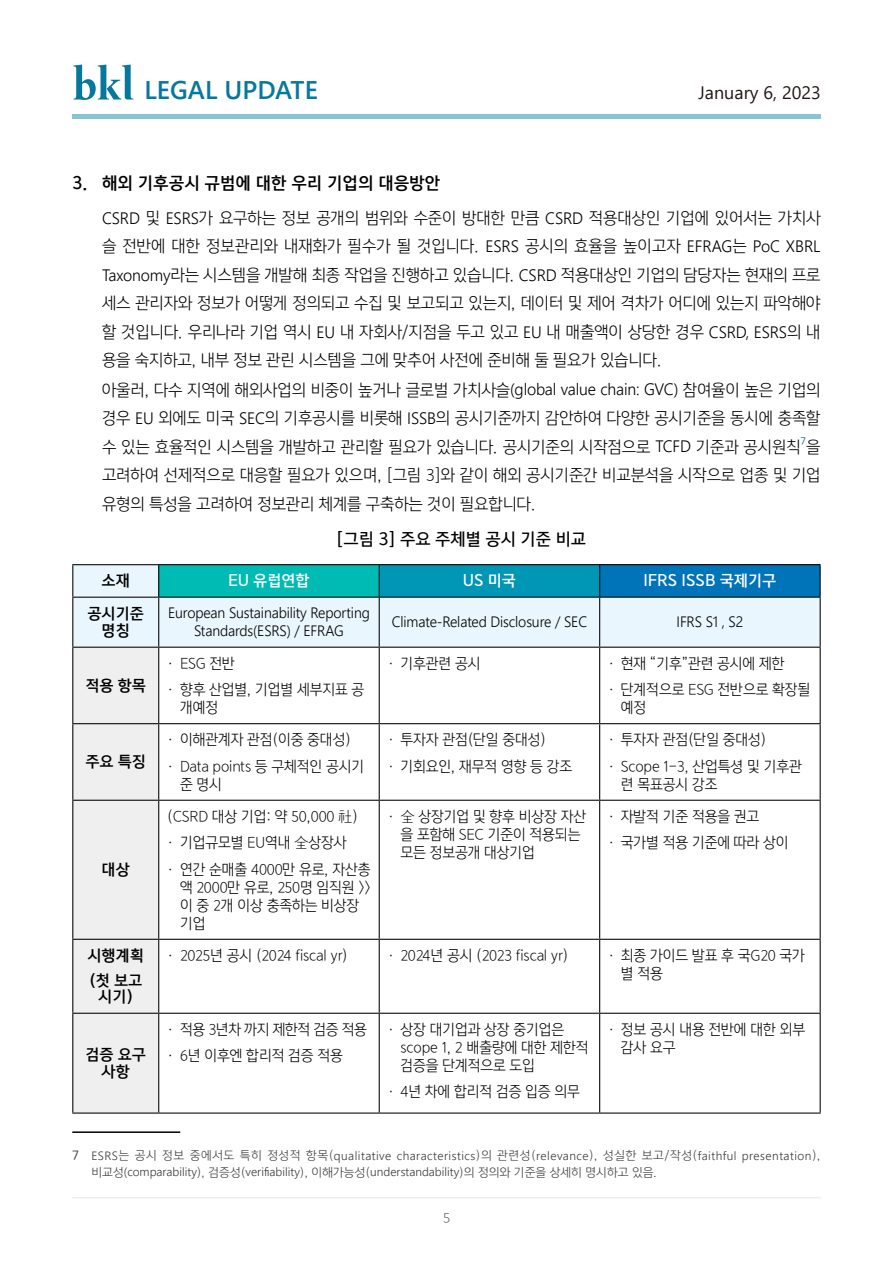
<style>
.page{position:relative;width:893px;height:1263px;background:#fff}
.page>*{position:absolute;margin:0;border:0;box-sizing:border-box;transform-origin:0 0}
.t1{font:600 25.5px "Segoe UI";color:#07789d}
.t2{font:18px "Segoe UI";color:#221614}
.t3{font:16.5px/28.7px "Yoon Gothic 730";letter-spacing:-.01em;color:#000}
.t4{font:16.5px "Yoon Gothic 770";letter-spacing:-.01em;color:#000}
.t5{font:16.5px "Yoon Gothic 760";letter-spacing:-.01em;color:#000}
.t6{font:15px/26.5px "Yoon Gothic 730";letter-spacing:-.01em;color:#000;scale:.95 1}
.t7{font:300 15px/18px "Segoe UI";letter-spacing:-.01em;color:#000;text-align:center;scale:.95 1}
.t8{font:15px/16.5px "Yoon Gothic 770";letter-spacing:-.01em;color:#000;text-align:center}
.t9{font:15px/26.5px "Yoon Gothic 730";letter-spacing:-.03em;color:#000;scale:.95 1}
.t10{font:15px "Yoon Gothic 770";letter-spacing:-.01em;color:#fff}
.t11{font:13.5px "Yoon Gothic 730";color:#585757}
.t12{font:300 12px/16.5px "Segoe UI";letter-spacing:.04em;color:#3e3a39}
.t13{font:9.6px "Yoon Gothic 750";color:#07789d}
.s1{font-family:"Segoe UI";font-weight:300}
.s2{font-family:"Yoon Gothic 750";font-weight:400}
.s3{font-family:"Yoon Gothic 730";font-weight:400}
</style>
<div class="page">
<hr style="left:72px;top:115px;width:749px;height:4px;background:#8ac3d2">
<svg style="left:73px;top:65px;width:60px;height:35px"></svg>
<hr style="left:72px;top:1197px;width:749px;height:1px;background:#5a5b5b">
<div style="left:73px;top:565px;width:86px;height:32px;background:#eaf6fd"></div>
<div style="left:159px;top:565px;width:220px;height:32px;background:#00bbb4"></div>
<div style="left:379px;top:565px;width:221px;height:32px;background:#0097b6"></div>
<div style="left:600px;top:565px;width:220px;height:32px;background:#0074b8"></div>
<svg style="left:73px;top:598px;width:747px;height:514px"></svg>
<hr style="left:72px;top:564px;width:87px;height:1px;background:#000">
<hr style="left:72px;top:565px;width:1px;height:32px;background:#000">
<hr style="left:159px;top:564px;width:220px;height:1px;background:#000">
<hr style="left:158px;top:565px;width:1px;height:32px;background:#000">
<hr style="left:379px;top:564px;width:221px;height:1px;background:#000">
<hr style="left:379px;top:565px;width:1px;height:32px;background:#000">
<hr style="left:600px;top:564px;width:221px;height:1px;background:#000">
<hr style="left:599px;top:565px;width:1px;height:32px;background:#000">
<hr style="left:820px;top:565px;width:1px;height:32px;background:#000">
<hr style="left:72px;top:648px;width:1px;height:75px;background:#000">
<hr style="left:158px;top:648px;width:1px;height:75px;background:#000">
<hr style="left:379px;top:648px;width:1px;height:75px;background:#000">
<hr style="left:599px;top:648px;width:1px;height:75px;background:#000">
<hr style="left:820px;top:648px;width:1px;height:75px;background:#000">
<hr style="left:72px;top:723px;width:87px;height:1px;background:#000">
<hr style="left:72px;top:724px;width:1px;height:76px;background:#000">
<hr style="left:159px;top:723px;width:220px;height:1px;background:#000">
<hr style="left:158px;top:724px;width:1px;height:76px;background:#000">
<hr style="left:379px;top:723px;width:221px;height:1px;background:#000">
<hr style="left:379px;top:724px;width:1px;height:76px;background:#000">
<hr style="left:600px;top:723px;width:221px;height:1px;background:#000">
<hr style="left:599px;top:724px;width:1px;height:76px;background:#000">
<hr style="left:820px;top:724px;width:1px;height:76px;background:#000">
<hr style="left:72px;top:800px;width:87px;height:1px;background:#000">
<hr style="left:72px;top:801px;width:1px;height:138px;background:#000">
<hr style="left:159px;top:800px;width:220px;height:1px;background:#000">
<hr style="left:158px;top:801px;width:1px;height:138px;background:#000">
<hr style="left:379px;top:800px;width:221px;height:1px;background:#000">
<hr style="left:379px;top:801px;width:1px;height:138px;background:#000">
<hr style="left:600px;top:800px;width:221px;height:1px;background:#000">
<hr style="left:599px;top:801px;width:1px;height:138px;background:#000">
<hr style="left:820px;top:801px;width:1px;height:138px;background:#000">
<hr style="left:72px;top:939px;width:87px;height:1px;background:#000">
<hr style="left:72px;top:940px;width:1px;height:73px;background:#000">
<hr style="left:159px;top:939px;width:220px;height:1px;background:#000">
<hr style="left:158px;top:940px;width:1px;height:73px;background:#000">
<hr style="left:379px;top:939px;width:221px;height:1px;background:#000">
<hr style="left:379px;top:940px;width:1px;height:73px;background:#000">
<hr style="left:600px;top:939px;width:221px;height:1px;background:#000">
<hr style="left:599px;top:940px;width:1px;height:73px;background:#000">
<hr style="left:820px;top:940px;width:1px;height:73px;background:#000">
<hr style="left:72px;top:1013px;width:87px;height:1px;background:#000">
<hr style="left:72px;top:1014px;width:1px;height:98px;background:#000">
<hr style="left:159px;top:1013px;width:220px;height:1px;background:#000">
<hr style="left:158px;top:1014px;width:1px;height:98px;background:#000">
<hr style="left:379px;top:1013px;width:221px;height:1px;background:#000">
<hr style="left:379px;top:1014px;width:1px;height:98px;background:#000">
<hr style="left:600px;top:1013px;width:221px;height:1px;background:#000">
<hr style="left:599px;top:1014px;width:1px;height:98px;background:#000">
<hr style="left:820px;top:1014px;width:1px;height:98px;background:#000">
<hr style="left:72px;top:1112px;width:87px;height:1px;background:#000">
<hr style="left:159px;top:1112px;width:220px;height:1px;background:#000">
<hr style="left:379px;top:1112px;width:221px;height:1px;background:#000">
<hr style="left:600px;top:1112px;width:221px;height:1px;background:#000">
<hr style="left:159px;top:597px;width:220px;height:1px;background:#000">
<hr style="left:379px;top:597px;width:221px;height:1px;background:#000">
<hr style="left:600px;top:597px;width:221px;height:1px;background:#000">
<hr style="left:379px;top:598px;width:1px;height:49px;background:#000">
<hr style="left:599px;top:598px;width:1px;height:49px;background:#000">
<hr style="left:820px;top:598px;width:1px;height:49px;background:#000">
<hr style="left:159px;top:647px;width:220px;height:1px;background:#000">
<hr style="left:379px;top:647px;width:221px;height:1px;background:#000">
<hr style="left:600px;top:647px;width:221px;height:1px;background:#000">
<hr style="left:72px;top:598px;width:1px;height:49px;background:#000">
<hr style="left:72px;top:597px;width:87px;height:1px;background:#000">
<hr style="left:158px;top:598px;width:1px;height:49px;background:#000">
<hr style="left:72px;top:647px;width:87px;height:1px;background:#000">
<hr style="left:72px;top:1131px;width:108px;height:2px;background:#000">
<h1 class="t1" style="left:144px;top:66px;width:175px">LEGAL UPDATE</h1>
<p class="t2" style="left:698px;top:76px;width:124px">January 6, 2023</p>
<p class="t4" style="left:72px;top:171px;width:370px">3. 해외 기후공시 규범에 대한 우리 기업의 대응방안</p>
<p class="t3" style="left:102px;top:203px;width:720px"><span class="s1">CSRD</span> 및 <span class="s1">ESRS</span>가 요구하는 정보 공개의 범위와 수준이 방대한 만큼 <span class="s1">CSRD</span> 적용대상인 기업에 있어서는 가치사 슬 전반에 대한 정보관리와 내재화가 필수가 될 것입니다. <span class="s1">ESRS</span> 공시의 효율을 높이고자 <span class="s1">EFRAG</span>는 <span class="s1">PoC XBRL Taxonomy</span>라는 시스템을 개발해 최종 작업을 진행하고 있습니다. <span class="s1">CSRD</span> 적용대상인 기업의 담당자는 현재의 프로 세스 관리자와 정보가 어떻게 정의되고 수집 및 보고되고 있는지, 데이터 및 제어 격차가 어디에 있는지 파악해야 할 것입니다. 우리나라 기업 역시 <span class="s1">EU</span> 내 자회사/지점을 두고 있고 <span class="s1">EU</span> 내 매출액이 상당한 경우 <span class="s1">CSRD, ESRS</span>의 내 용을 숙지하고, 내부 정보 관린 시스템을 그에 맞추어 사전에 준비해 둘 필요가 있습니다.<br>아울러, 다수 지역에 해외사업의 비중이 높거나 글로벌 가치사슬<span class="s1">(global value chain: GVC)</span> 참여율이 높은 기업의 경우 <span class="s1">EU</span> 외에도 미국 <span class="s1">SEC</span>의 기후공시를 비롯해 <span class="s1">ISSB</span>의 공시기준까지 감안하여 다양한 공시기준을 동시에 충족할 수 있는 효율적인 시스템을 개발하고 관리할 필요가 있습니다. 공시기준의 시작점으로 <span class="s1">TCFD</span> 기준과 공시원칙 을</p>
<p class="t13" style="left:801px;top:434px;width:7px">7</p>
<p class="t3" style="left:102px;top:461px;width:720px">고려하여 선제적으로 대응할 필요가 있으며, [그림 3]와 같이 해외 공시기준간 비교분석을 시작으로 업종 및 기업 유형의 특성을 고려하여 정보관리 체계를 구축하는 것이 필요합니다.</p>
<p class="t5" style="left:336px;top:528px;width:251px">[그림 3] 주요 주체별 공시 기준 비교</p>
<p class="t8" style="left:102px;top:573px;width:30px">소재</p>
<p class="t10" style="left:228px;top:570px;width:83px">EU 유럽연합</p>
<p class="t10" style="left:463px;top:570px;width:55px">US 미국</p>
<p class="t10" style="left:643px;top:570px;width:134px">IFRS ISSB 국제기구</p>
<p class="t8" style="left:87px;top:605px;width:58px">공시기준 명칭</p>
<p class="t7" style="left:168px;top:603px;width:214px">European Sustainability Reporting<br>Standards(ESRS) / EFRAG</p>
<p class="t7" style="left:392px;top:612px;width:207px">Climate-Related Disclosure / SEC</p>
<p class="t7" style="left:677px;top:612px;width:72px">IFRS S1 , S2</p>
<p class="t8" style="left:85px;top:677px;width:62px">적용 항목</p>
<p class="t6" style="left:388px;top:650px;width:99px">· 기후관련 공시</p>
<p class="t6" style="left:608px;top:650px;width:214px">· 현재 “기후”관련 공시에 제한<br>· 단계적으로 ESG 전반으로 확장될</p>
<p class="t6" style="left:621px;top:694px;width:28px">예정</p>
<p class="t6" style="left:167px;top:650px;width:209px">· ESG 전반<br>· 향후 산업별, 기업별 세부지표 공</p>
<p class="t6" style="left:180px;top:694px;width:42px">개예정</p>
<p class="t8" style="left:85px;top:754px;width:62px">주요 특징</p>
<p class="t8" style="left:102px;top:861px;width:30px">대상</p>
<p class="t8" style="left:87px;top:943px;width:58px;line-height:25px;text-align:left">시행계획 (첫 보고</p>
<p class="t8" style="left:98px;top:989px;width:37px">시기)</p>
<p class="t8" style="left:85px;top:1046px;width:62px">검증 요구 사항</p>
<p class="t6" style="left:167px;top:726px;width:209px">· 이해관계자 관점(이중 중대성)<br>· Data points 등 구체적인 공시기</p>
<p class="t6" style="left:180px;top:771px;width:46px">준 명시</p>
<p class="t6" style="left:167px;top:803px;width:216px">(CSRD 대상 기업: 약 50,000 社)<br>· 기업규모별 EU역내 全상장사<br>· 연간 순매출 4000만 유로, 자산총</p>
<p class="t6" style="left:180px;top:878px;width:202px;line-height:18px">액 2000만 유로, 250명 임직원 &gt;&gt; 이 중 2개 이상 충족하는 비상장 기업</p>
<p class="t6" style="left:388px;top:726px;width:196px">· 투자자 관점(단일 중대성)<br>· 기회요인, 재무적 영향 등 강조</p>
<p class="t6" style="left:608px;top:726px;width:205px">· 투자자 관점(단일 중대성)<br>· Scope 1-3, 산업특셩 및 기후관</p>
<p class="t6" style="left:621px;top:771px;width:103px">련 목표공시 강조</p>
<p class="t6" style="left:400px;top:807px;width:197px;line-height:18px;text-indent:-13px">· 全 상장기업 및 향후 비상장 자산 을 포함해 SEC 기준이 적용되는 모든 정보공개 대상기업</p>
<p class="t6" style="left:608px;top:803px;width:191px">· 자발적 기준 적용을 권고<br>· 국가별 적용 기준에 따라 상이</p>
<p class="t6" style="left:167px;top:942px;width:192px">· 2025년 공시 (2024 fiscal yr)</p>
<p class="t6" style="left:388px;top:942px;width:192px">· 2024년 공시 (2023 fiscal yr)</p>
<p class="t6" style="left:621px;top:946px;width:195px;line-height:18px;text-indent:-13px">· 최종 가이드 발표 후 국G20 국가 별 적용</p>
<p class="t9" style="left:167px;top:1016px;width:212px">· 적용 3년차 까지 제한적 검증 적용 · 6년 이후엔 합리적 검증 적용</p>
<p class="t6" style="left:400px;top:1020px;width:200px;line-height:18px;text-indent:-13px">· 상장 대기업과 상장 중기업은 scope 1, 2 배출량에 대한 제한적 검증을 단계적으로 도입</p>
<p class="t6" style="left:388px;top:1078px;width:204px">· 4년 차에 합리적 검증 입증 의무</p>
<p class="t6" style="left:621px;top:1020px;width:195px;line-height:18px;text-indent:-13px">· 정보 공시 내용 전반에 대한 외부 감사 요구</p>
<p class="t12" style="left:91px;top:1146px;width:731px;text-indent:-19px"><span class="s2">7</span> ESRS<span class="s3">는 공시 정보 중에서도 특히 정성적 항목(</span>qualitative characteristics<span class="s3">)의 관련성(</span>relevance<span class="s3">), 성실한 보고/작성(</span>faithful presentation<span class="s3">), 비교성</span>(comparability<span class="s3">), 검증성(</span>verifiability<span class="s3">), 이해가능성(</span>understandability<span class="s3">)의 정의와 기준을 상세히 명시하고 있음.</span></p>
<p class="t11" style="left:443px;top:1210px;width:9px">5</p>
</div>
